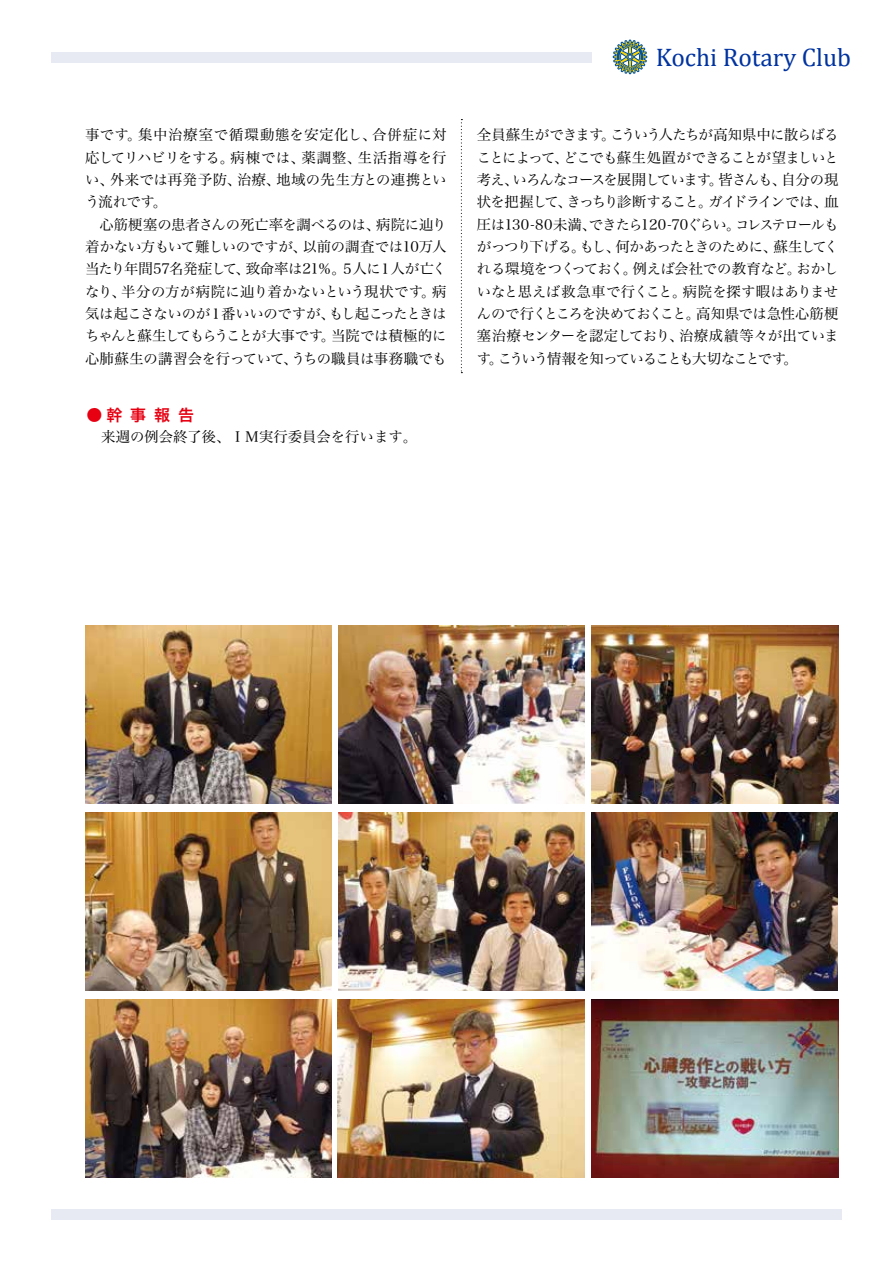
<style>
.page{position:relative;width:893px;height:1263px;background:#fff}
.page>*{position:absolute;margin:0;border:0;box-sizing:border-box;transform-origin:0 0}
.t1{font:25.5px "Cambria";color:#0033a0}
.t2{font:15.9px "Hira Kaku Pro W6";color:#e60012}
.t3{font:14.4px/22.4px "Hira Min Pro W3";letter-spacing:-.01em;color:#000}
</style>
<div class="page">
<div style="left:51px;top:1209px;width:791px;height:10px;background:#e7eaf3"></div>
<div style="left:51px;top:52px;width:540px;height:11px;background:#e7eaf3"></div>
<svg style="left:613px;top:39px;width:35px;height:36px"></svg>
<img style="left:85px;top:625px;width:247px;height:179px">
<img style="left:338px;top:625px;width:247px;height:179px">
<img style="left:591px;top:812px;width:247px;height:179px">
<img style="left:338px;top:999px;width:246px;height:179px">
<img style="left:85px;top:812px;width:247px;height:179px">
<img style="left:592px;top:625px;width:246px;height:179px">
<img style="left:85px;top:999px;width:247px;height:179px">
<img style="left:592px;top:999px;width:246px;height:179px">
<img style="left:338px;top:812px;width:247px;height:179px">
<svg style="left:461px;top:119px;width:1px;height:254px"></svg>
<h1 class="t1" style="left:656px;top:42px;width:197px">Kochi Rotary Club</h1>
<p class="t3" style="left:85px;top:122px;width:363px">事です。集中治療室で循環動態を安定化し、合併症に対応してリハビリをする。病棟では、薬調整、生活指導を行い、外来では再発予防、治療、地域の先生方との連携という流れです。<br>　心筋梗塞の患者さんの死亡率を調べるのは、病院に辿り着かない方もいて難しいのですが、以前の調査では10万人当たり年間57名発症して、致命率は21％。５人に１人が亡くなり、半分の方が病院に辿り着かないという現状です。病気は起こさないのが１番いいのですが、もし起こったときはちゃんと蘇生してもらうことが大事です。当院では積極的に心肺蘇生の講習会を行っていて、うちの職員は事務職でも</p>
<p class="t3" style="left:477px;top:122px;width:363px;text-align:justify">全員蘇生ができます。こういう人たちが高知県中に散らばることによって、どこでも蘇生処置ができることが望ましいと考え、いろんなコースを展開しています。皆さんも、自分の現状を把握して、きっちり診断すること。ガイドラインでは、血圧は130-80未満、できたら120-70ぐらい。コレステロールもがっつり下げる。もし、何かあったときのために、蘇生してくれる環境をつくっておく。例えば会社での教育など。おかしいなと思えば救急車で行くこと。病院を探す暇はありませんので行くところを決めておくこと。高知県では急性心筋梗塞治療センターを認定しており、治療成績等々が出ています。こういう情報を知っていることも大切なことです。</p>
<p class="t2" style="left:86px;top:401px;width:109px">●幹事報告</p>
<p class="t3" style="left:101px;top:424px;width:317px">来週の例会終了後、ＩＭ実行委員会を行います。</p>
</div>
